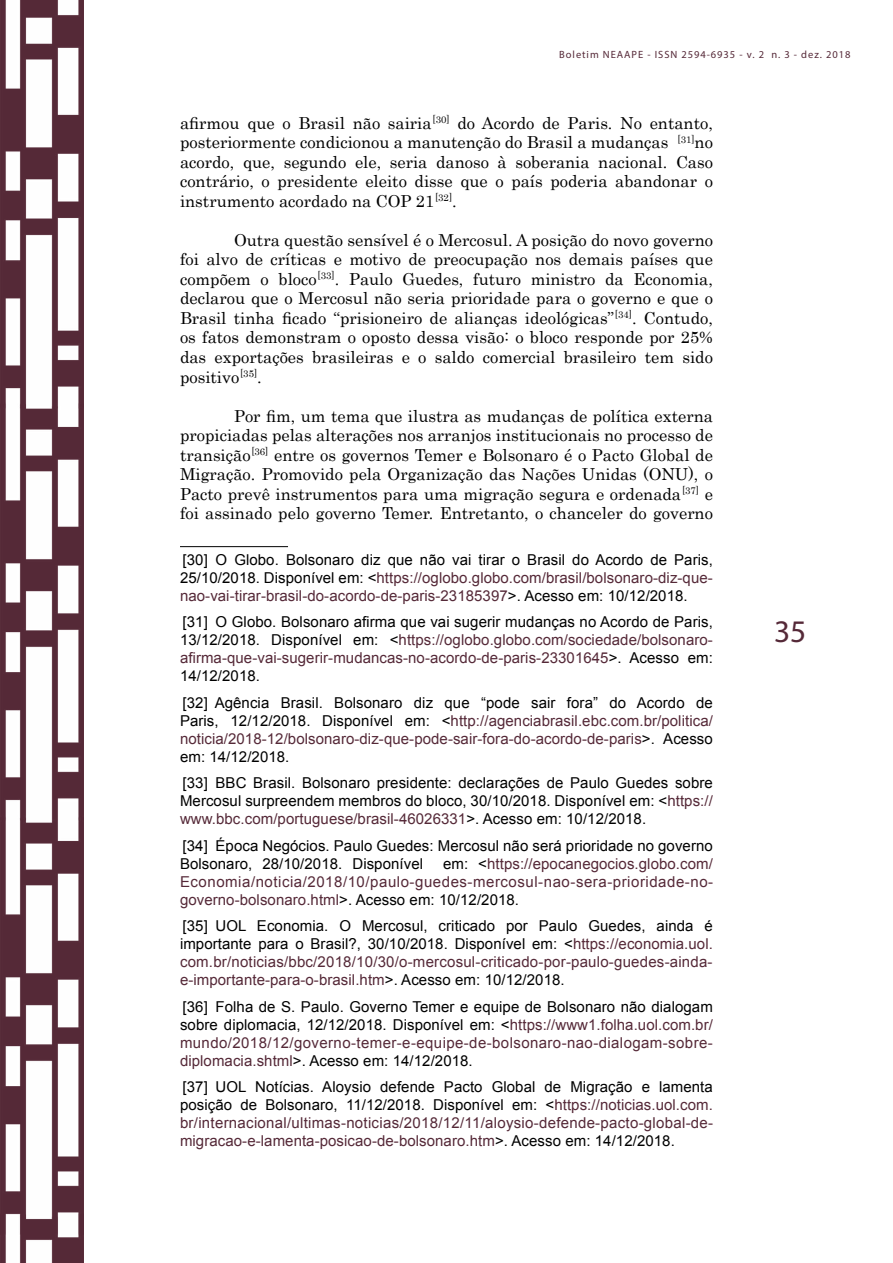
<style>
.page{position:relative;width:893px;height:1263px;background:#fff}
.page>*{position:absolute;margin:0;border:0;box-sizing:border-box;transform-origin:0 0}
.t1{font:31.5px "Myriad Pro";color:#552938}
.t2{font:16.5px/19.5px "Century";color:#000;text-align:justify}
.t3{font:15px/18px "Arial";letter-spacing:.005em;color:#000;text-align:justify}
.t4{font:15px/18px "Arial";letter-spacing:.005em;color:#552938;text-align:justify}
.t5{font:10.5px "Myriad Pro";letter-spacing:.09em;color:#552938}
.s1{color:#552938}
.s2{color:#000}
</style>
<div class="page">
<img style="left:0;top:0;width:84px;height:1263px">
<hr style="left:180px;top:546px;width:108px;height:1px;background:#000">
<p class="t5" style="left:559px;top:48px;width:293px">Boletim NEAAPE - ISSN 2594-6935 - v. 2 n. 3 - dez. 2018</p>
<p class="t2" style="left:180px;top:112px;width:534px">afirmou que o Brasil não sairia <sup>[30]</sup> do Acordo de Paris. No entanto, posteriormente condicionou a manutenção do Brasil a mudanças <sup>[31]</sup>no acordo, que, segundo ele, seria danoso à soberania nacional. Caso contrário, o presidente eleito disse que o país poderia abandonar o instrumento acordado na COP 21 <sup>[32]</sup>.</p>
<p class="t2" style="left:180px;top:229px;width:534px;text-indent:54px">Outra questão sensível é o Mercosul. A posição do novo governo foi alvo de críticas e motivo de preocupação nos demais países que compõem o bloco <sup>[33]</sup>. Paulo Guedes, futuro ministro da Economia, declarou que o Mercosul não seria prioridade para o governo e que o Brasil tinha ficado “prisioneiro de alianças ideológicas” <sup>[34]</sup>. Contudo, os fatos demonstram o oposto dessa visão: o bloco responde por 25% das exportações brasileiras e o saldo comercial brasileiro tem sido positivo <sup>[35]</sup>.</p>
<p class="t2" style="left:180px;top:404px;width:534px;text-indent:54px">Por fim, um tema que ilustra as mudanças de política externa propiciadas pelas alterações nos arranjos institucionais no processo de transição <sup>[36]</sup> entre os governos Temer e Bolsonaro é o Pacto Global de Migração. Promovido pela Organização das Nações Unidas (ONU), o Pacto prevê instrumentos para uma migração segura e ordenada <sup>[37]</sup> e foi assinado pelo governo Temer. Entretanto, o chanceler do governo</p>
<p class="t3" style="left:180px;top:550px;width:534px">[30] O Globo. Bolsonaro diz que não vai tirar o Brasil do Acordo de Paris, 25/10/2018. Disponível em: &lt;<span class="s1">https://oglobo.globo.com/brasil/bolsonaro-diz-que&shy;nao-vai-tirar-brasil-do-acordo-de-paris-23185397</span>&gt;. Acesso em: 10/12/2018.</p>
<p class="t3" style="left:180px;top:613px;width:534px">[31] O Globo. Bolsonaro afirma que vai sugerir mudanças no Acordo de Paris, 13/12/2018. Disponível em: &lt;<span class="s1">https://oglobo.globo.com/sociedade/bolsonaro&shy;afirma-que-vai-sugerir-mudancas-no-acordo-de-paris-23301645</span>&gt;. Acesso em:<br>14/12/2018.</p>
<p class="t3" style="left:180px;top:693px;width:534px">[32] Agência Brasil. Bolsonaro diz que “pode sair fora” do Acordo de Paris, 12/12/2018. Disponível em: &lt;<span class="s1">http://agenciabrasil.ebc.com.br/politica/ noticia/2018-12/bolsonaro-diz-que-pode-sair-fora-do-acordo-de-paris</span>&gt;. Acesso em: 14/12/2018.</p>
<p class="t3" style="left:180px;top:774px;width:534px">[33] BBC Brasil. Bolsonaro presidente: declarações de Paulo Guedes sobre Mercosul surpreendem membros do bloco, 30/10/2018. Disponível em: &lt;<span class="s1">https:// www.bbc.com/portuguese/brasil-46026331</span>&gt;. Acesso em: 10/12/2018.</p>
<p class="t3" style="left:180px;top:836px;width:534px">[34] Época Negócios. Paulo Guedes: Mercosul não será prioridade no governo<br>Bolsonaro, 28/10/2018. Disponível</p>
<p class="t4" style="left:180px;top:854px;width:535px;text-indent:263px"><span class="s2">em: &lt;</span>https://epocanegocios.globo.com/ Economia/noticia/2018/10/paulo-guedes-mercosul-nao-sera-prioridade-no&shy;governo-bolsonaro.html<span class="s2">&gt;. Acesso em: 10/12/2018.</span></p>
<p class="t3" style="left:180px;top:917px;width:534px">[35] UOL Economia. O Mercosul, criticado por Paulo Guedes, ainda é importante para o Brasil?, 30/10/2018. Disponível em: &lt;<span class="s1">https://economia.uol. com.br/noticias/bbc/2018/10/30/o-mercosul-criticado-por-paulo-guedes-ainda&shy;e-importante-para-o-brasil.htm</span>&gt;. Acesso em: 10/12/2018.</p>
<p class="t3" style="left:180px;top:997px;width:534px">[36] Folha de S. Paulo. Governo Temer e equipe de Bolsonaro não dialogam sobre diplomacia, 12/12/2018. Disponível em: &lt;<span class="s1">https://www1.folha.uol.com.br/ mundo/2018/12/governo-temer-e-equipe-de-bolsonaro-nao-dialogam-sobre&shy;diplomacia.shtml</span>&gt;. Acesso em: 14/12/2018.</p>
<p class="t4" style="left:180px;top:1078px;width:535px"><span class="s2">[37] UOL Notícias. Aloysio defende Pacto Global de Migração e lamenta posição de Bolsonaro, 11/12/2018. Disponível em: &lt;</span>https://noticias.uol.com. br/internacional/ultimas-noticias/2018/12/11/aloysio-defende-pacto-global-de&shy;migracao-e-lamenta-posicao-de-bolsonaro.htm<span class="s2">&gt;. Acesso em: 14/12/2018.</span></p>
<h1 class="t1" style="left:774px;top:612px;width:34px">35</h1>
</div>
